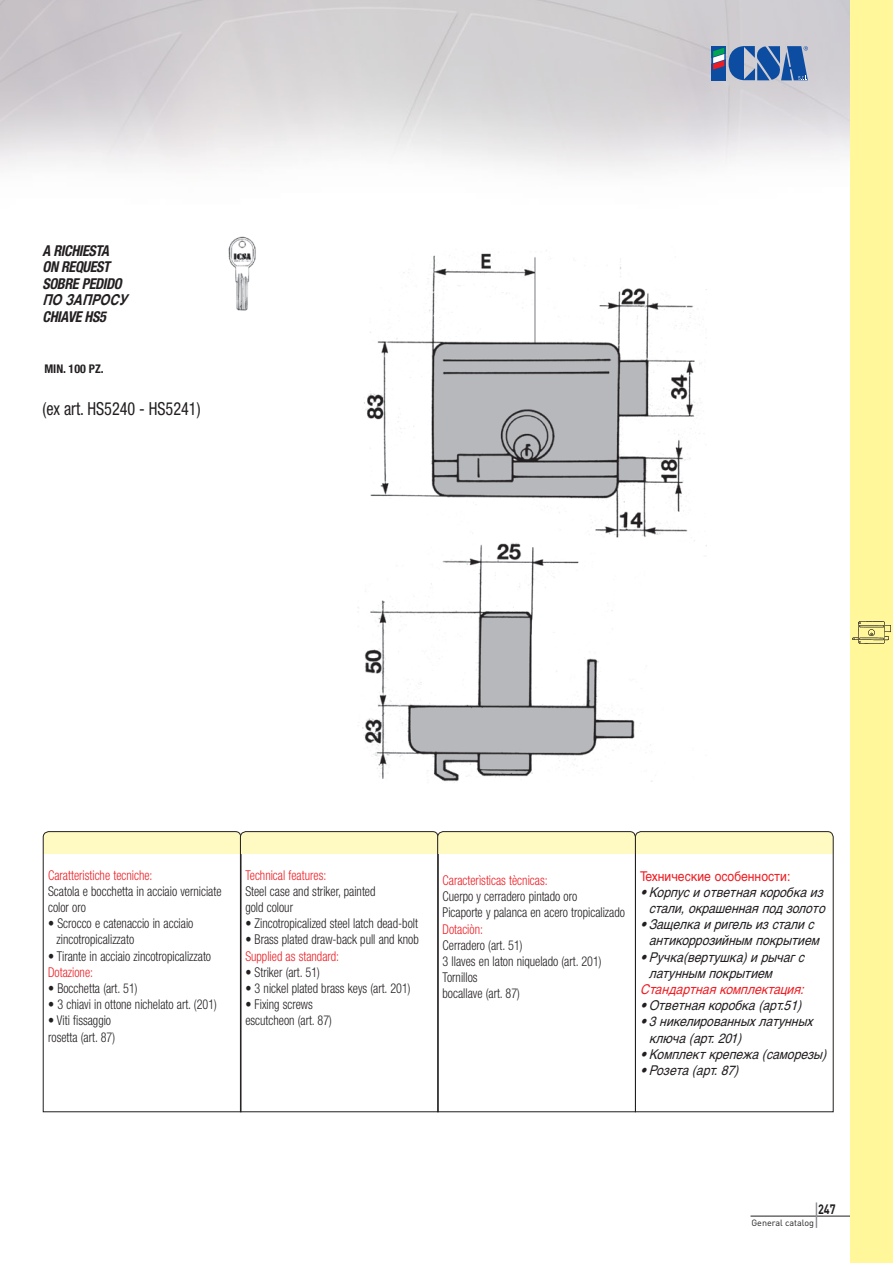
<style>
.page{position:relative;width:893px;height:1263px;background:#fff}
.page>*{position:absolute;margin:0;border:0;box-sizing:border-box;transform-origin:0 0}
.t1{font:condensed 18px "Helvetica Neue LT Std";color:#231f20;scale:.9 1}
.t2{font:italic 700 condensed 15px/16.5px "Helvetica Neue LT Std";letter-spacing:-.025em;color:#231f20;scale:.94 1}
.t3{font:italic 700 15px "Helvetica Cyr";color:#231f20;scale:.84 1}
.t4{font:300 condensed 13.5px/16.2px "Helvetica Neue LT Std";color:#231f20;scale:.9 1}
.t5{font:italic 13.5px/16.2px "Helvetica Cyr Upright";color:#231f20;scale:.9 1}
.t6{font:300 condensed 13.5px "Helvetica Neue LT Std";color:#ee1d23;scale:.9 1}
.t7{font:italic 13.5px "Helvetica Cyr Upright";color:#ee1d23;scale:.9 1}
.t8{font:13.5px "Helvetica Cyr Upright";color:#ee1d23;scale:.9 1}
.t9{font:700 13.5px "DIN";color:#231f20;scale:.8 1}
.t10{font:700 condensed 12px "Helvetica Neue LT Std";color:#231f20}
.t11{font:9px "DIN";color:#231f20}
</style>
<div class="page">
<hr style="left:750px;top:1216px;width:143px;height:1px;background:#231f20">
<svg style="left:816px;top:1202px;width:1px;height:26px"></svg>
<img style="left:0;top:0;width:850px;height:171px">
<div style="left:850px;top:0;width:43px;height:1263px;background:#fff79a"></div>
<img style="left:852px;top:621px;width:39px;height:23px">
<svg style="left:712px;top:46px;width:96px;height:34px;background:#4f77ad"></svg>
<img style="left:228px;top:236px;width:28px;height:75px">
<img style="left:358px;top:250px;width:343px;height:533px">
<svg style="left:43px;top:831px;width:197px;height:281px"></svg>
<svg style="left:240px;top:831px;width:197px;height:281px"></svg>
<svg style="left:437px;top:831px;width:198px;height:281px"></svg>
<svg style="left:635px;top:831px;width:199px;height:281px"></svg>
<p class="t2" style="left:43px;top:242px;width:86px">A RICHIESTA<br>ON REQUEST<br>SOBRE PEDIDO</p>
<p class="t3" style="left:43px;top:291px;width:107px">ПО ЗАПРОСУ</p>
<p class="t2" style="left:43px;top:308px;width:69px">CHIAVE HS5</p>
<p class="t10" style="left:44px;top:362px;width:61px">MIN. 100 PZ.</p>
<h1 class="t1" style="left:43px;top:399px;width:177px">(ex art. HS5240 - HS5241)</h1>
<p class="t6" style="left:48px;top:867px;width:118px">Caratteristiche tecniche:</p>
<p class="t4" style="left:48px;top:883px;width:194px">Scatola e bocchetta in acciaio verniciate color oro</p>
<p class="t4" style="left:57px;top:915px;width:153px;text-indent:-9px">• Scrocco e catenaccio in acciaio zincotropicalizzato</p>
<p class="t4" style="left:48px;top:948px;width:183px">• Tirante in acciaio zincotropicalizzato</p>
<p class="t6" style="left:48px;top:964px;width:51px">Dotazione:</p>
<p class="t4" style="left:48px;top:980px;width:101px">• Bocchetta (art. 51)</p>
<p class="t4" style="left:48px;top:996px;width:189px">• 3 chiavi in ottone nichelato art. (201)</p>
<p class="t4" style="left:48px;top:1012px;width:76px">• Viti fissaggio rosetta (art. 87)</p>
<p class="t6" style="left:245px;top:867px;width:92px">Technical features:</p>
<p class="t4" style="left:245px;top:883px;width:146px">Steel case and striker, painted gold colour</p>
<p class="t4" style="left:245px;top:915px;width:193px">• Zincotropicalized steel latch dead-bolt</p>
<p class="t4" style="left:245px;top:931px;width:194px">• Brass plated draw-back pull and knob</p>
<p class="t6" style="left:245px;top:948px;width:106px">Supplied as standard:</p>
<p class="t4" style="left:245px;top:964px;width:84px">• Striker (art. 51)</p>
<p class="t4" style="left:245px;top:980px;width:185px">• 3 nickel plated brass keys (art. 201)</p>
<p class="t4" style="left:245px;top:996px;width:98px">• Fixing screws escutcheon (art. 87)</p>
<p class="t6" style="left:443px;top:872px;width:118px">Caracterìsticas tècnicas:</p>
<p class="t4" style="left:443px;top:888px;width:204px">Cuerpo y cerradero pintado oro<br>Picaporte y palanca en acero tropicalizado</p>
<p class="t6" style="left:443px;top:921px;width:46px">Dotaciòn:</p>
<p class="t4" style="left:443px;top:937px;width:178px">Cerradero (art. 51)<br>3 llaves en laton niquelado (art. 201)<br>Tornillos<br>bocallave (art. 87)</p>
<p class="t8" style="left:640px;top:868px;width:168px">Технические особенности:</p>
<p class="t5" style="left:640px;top:884px;width:211px;text-align:right">• Корпусиответнаякоробкаиз стали,окрашеннаяподзолото</p>
<p class="t5" style="left:649px;top:916px;width:195px;text-indent:-9px">• Защелкаиригельизсталис антикоррозийным покрытием</p>
<p class="t5" style="left:649px;top:949px;width:178px;text-indent:-9px">• Ручка(вертушка)ирычагс латунным покрытием</p>
<p class="t7" style="left:640px;top:982px;width:187px">Стандартнаякомплектация:</p>
<p class="t5" style="left:640px;top:997px;width:185px">• Ответнаякоробка(арт.51)</p>
<p class="t5" style="left:649px;top:1013px;width:188px;text-indent:-9px">• 3никелированныхлатунных ключа(арт.201)</p>
<p class="t5" style="left:640px;top:1046px;width:212px">• Комплекткрепежа(саморезы)</p>
<p class="t5" style="left:640px;top:1062px;width:115px">• Розета(арт.87)</p>
<p class="t9" style="left:818px;top:1200px;width:23px">247</p>
<p class="t11" style="left:751px;top:1217px;width:64px">General catalog</p>
</div>
